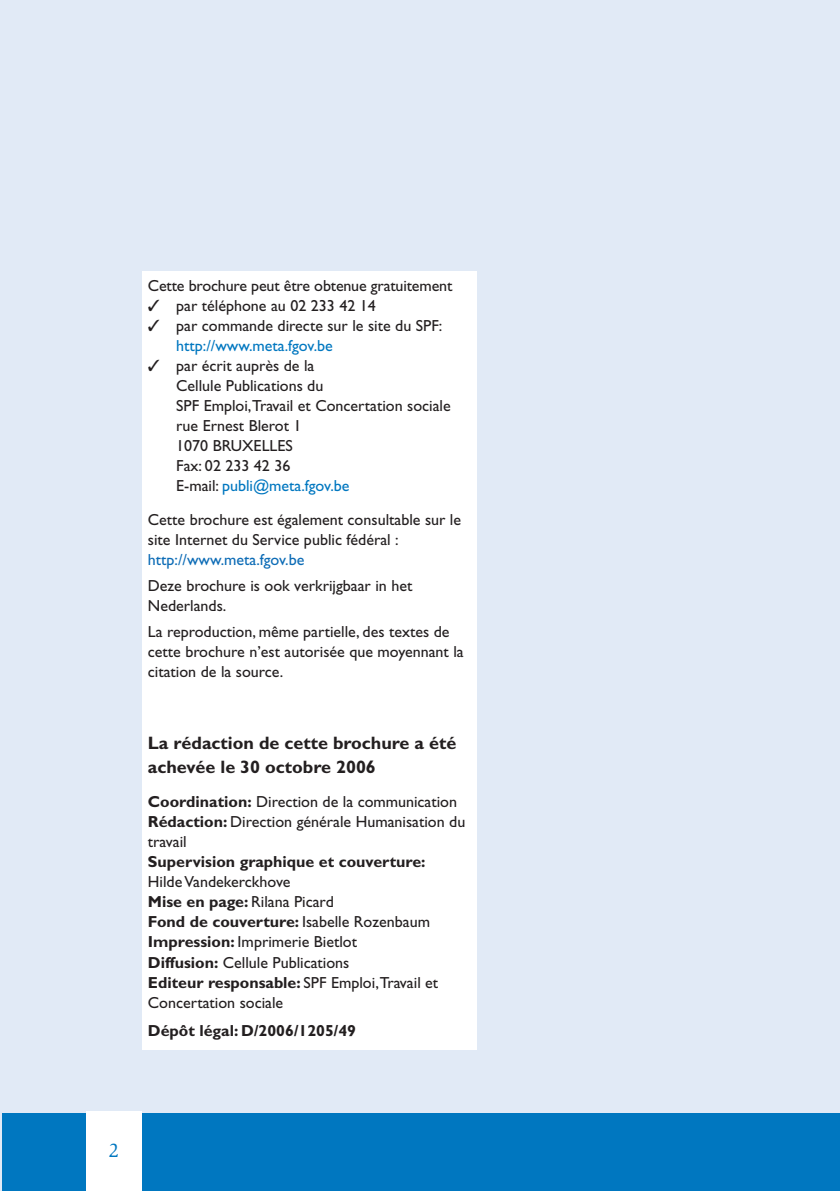
<style>
.page{position:relative;width:840px;height:1191px;background:#fff}
.page>*{position:absolute;margin:0;border:0;box-sizing:border-box;transform-origin:0 0}
.t1{font:20px "Slimbach";color:#0077c0}
.t2{font:700 18px/24px "Gill Sans";color:#231f20}
.t3{font:16px/20px "Gill Sans";color:#231f20}
.t4{font:700 16px "Gill Sans";color:#231f20}
.t5{font:16px "Gill Sans";color:#0d6cb6}
.s1{color:#0077c0}
.s2{font-weight:700}
</style>
<div class="page">
<div style="left:0;top:0;width:839px;height:1191px;background:#e1eaf6"></div>
<div style="left:2px;top:1113px;width:837px;height:78px;background:#0077c0"></div>
<div style="left:142px;top:271px;width:334px;height:778px;background:#fff"></div>
<div style="left:86px;top:1111px;width:56px;height:80px;background:#fff"></div>
<p class="t3" style="left:148px;top:277px;width:306px">Cette brochure peut être obtenue gratuitement</p>
<p class="t3" style="left:148px;top:297px;width:229px">✓ par téléphone au 02 233 42 14</p>
<p class="t3" style="left:176px;top:317px;width:267px;text-indent:-28px">✓ par commande directe sur le site du SPF: <span class="s1">http://www.meta.fgov.be</span></p>
<p class="t3" style="left:176px;top:357px;width:276px;text-indent:-28px">✓ par écrit auprès de la<br>Cellule Publications du<br>SPF Emploi,Travail et Concertation sociale rue Ernest Blerot 1<br>1070 BRUXELLES<br>Fax: 02 233 42 36<br>E-mail: <span class="s1">publi@meta.fgov.be</span></p>
<p class="t3" style="left:148px;top:511px;width:314px">Cette brochure est également consultable sur le site Internet du Service public fédéral :</p>
<p class="t5" style="left:148px;top:554px;width:158px">http://www.meta.fgov.be</p>
<p class="t3" style="left:148px;top:577px;width:266px">Deze brochure is ook verkrijgbaar in het<br>Nederlands.</p>
<p class="t3" style="left:148px;top:623px;width:317px">La reproduction, même partielle, des textes de cette brochure n’est autorisée que moyennant la citation de la source.</p>
<p class="t2" style="left:148px;top:733px;width:310px">La rédaction de cette brochure a été achevée le 30 octobre 2006</p>
<p class="t3" style="left:148px;top:793px;width:319px"><span class="s2">Coordination:</span> Direction de la communication<br><span class="s2">Rédaction:</span> Direction générale Humanisation du travail</p>
<p class="t4" style="left:148px;top:856px;width:279px">Supervision graphique et couverture:</p>
<p class="t3" style="left:148px;top:873px;width:292px">Hilde Vandekerckhove<br><span class="s2">Mise en page:</span> Rilana Picard<br><span class="s2">Fond de couverture:</span> Isabelle Rozenbaum<br><span class="s2">Impression:</span> Imprimerie Bietlot<br><span class="s2">Diffusion:</span> Cellule Publications<br><span class="s2">Editeur responsable:</span> SPF Emploi,Travail et<br>Concertation sociale</p>
<p class="t4" style="left:148px;top:1024px;width:209px">Dépôt légal: D/2006/1205/49</p>
<p class="t1" style="left:109px;top:1142px;width:12px">2</p>
</div>
